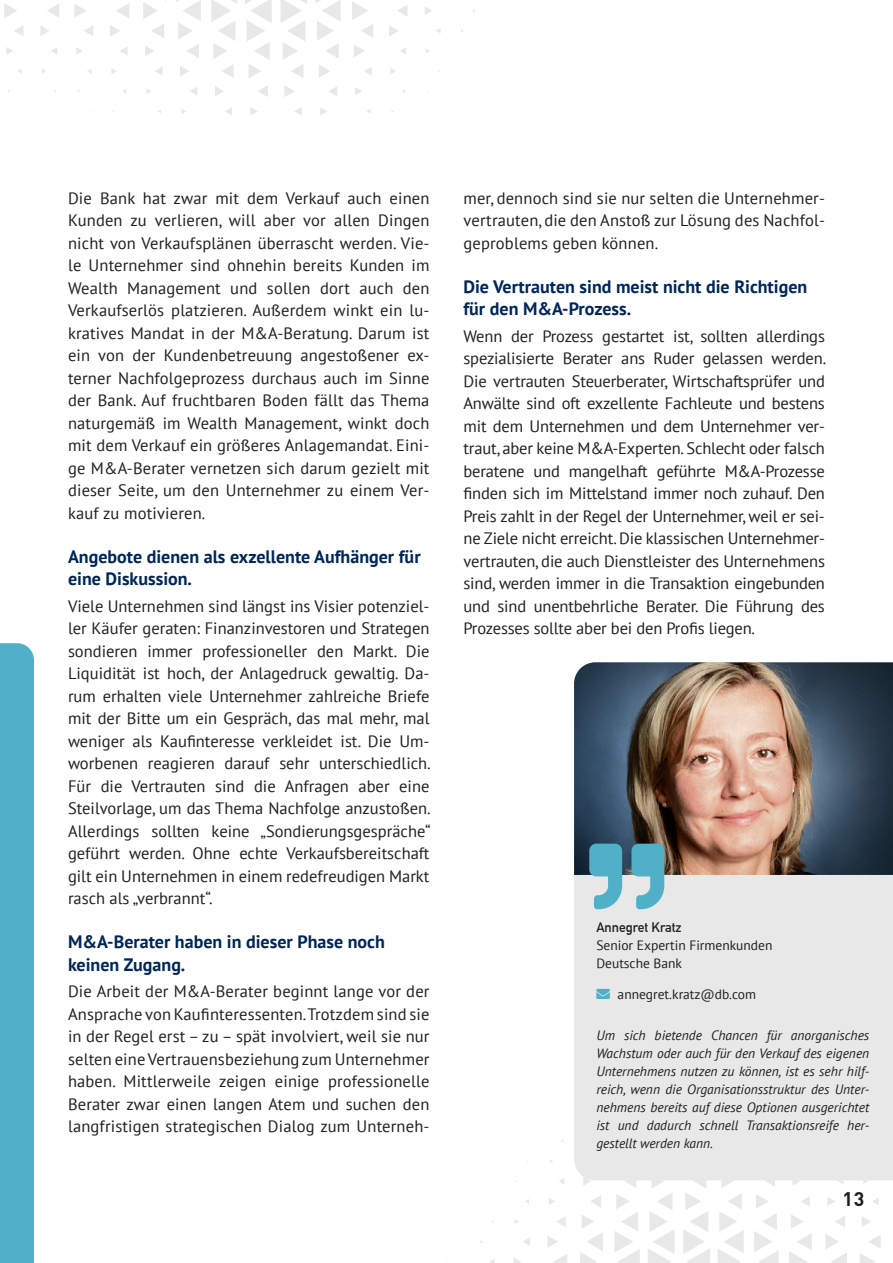
<style>
.page{position:relative;width:893px;height:1263px;background:#fff}
.page>*{position:absolute;margin:0;border:0;box-sizing:border-box;transform-origin:0 0}
.t1{font:700 19.5px "DIN";color:#1f1f1f}
.t2{font:700 18px/22.5px "PT Sans";color:#002659}
.t3{font:16.5px/22.5px "PT Sans";letter-spacing:.01em;color:#1f1f1f;text-align:justify}
.t4{font:italic 13.5px/18px "PT Sans";color:#1f1f1f;text-align:justify}
.t5{font:13.5px/18px "PT Sans";color:#1f1f1f}
.t6{font:700 13.5px "DIN Alternate";color:#1f1f1f}
</style>
<div class="page">
<svg style="left:425px;top:7px;width:7px;height:8px"></svg>
<svg style="left:397px;top:5px;width:11px;height:11px"></svg>
<svg style="left:389px;top:25px;width:9px;height:11px"></svg>
<svg style="left:401px;top:48px;width:5px;height:6px"></svg>
<svg style="left:352px;top:1px;width:21px;height:37px"></svg>
<svg style="left:391px;top:68px;width:5px;height:6px"></svg>
<svg style="left:354px;top:45px;width:10px;height:12px"></svg>
<svg style="left:365px;top:67px;width:7px;height:8px"></svg>
<svg style="left:355px;top:87px;width:7px;height:8px"></svg>
<svg style="left:315px;top:0;width:26px;height:77px"></svg>
<svg style="left:329px;top:86px;width:8px;height:10px"></svg>
<svg style="left:281px;top:0;width:26px;height:78px"></svg>
<svg style="left:320px;top:108px;width:7px;height:7px"></svg>
<svg style="left:284px;top:86px;width:10px;height:11px"></svg>
<svg style="left:295px;top:107px;width:7px;height:9px"></svg>
<svg style="left:245px;top:0;width:27px;height:78px"></svg>
<svg style="left:258px;top:86px;width:10px;height:11px"></svg>
<svg style="left:211px;top:0;width:26px;height:78px"></svg>
<svg style="left:250px;top:107px;width:8px;height:8px"></svg>
<svg style="left:176px;top:0;width:25px;height:58px"></svg>
<svg style="left:215px;top:86px;width:9px;height:10px"></svg>
<svg style="left:225px;top:108px;width:7px;height:7px"></svg>
<svg style="left:143px;top:0;width:23px;height:38px"></svg>
<svg style="left:180px;top:66px;width:9px;height:10px"></svg>
<svg style="left:190px;top:87px;width:7px;height:8px"></svg>
<svg style="left:116px;top:3px;width:13px;height:15px"></svg>
<svg style="left:145px;top:46px;width:9px;height:10px"></svg>
<svg style="left:155px;top:67px;width:7px;height:8px"></svg>
<svg style="left:110px;top:25px;width:10px;height:11px"></svg>
<svg style="left:120px;top:47px;width:8px;height:8px"></svg>
<svg style="left:147px;top:89px;width:4px;height:5px"></svg>
<svg style="left:74px;top:4px;width:12px;height:13px"></svg>
<svg style="left:84px;top:26px;width:9px;height:10px"></svg>
<svg style="left:111px;top:68px;width:5px;height:6px"></svg>
<svg style="left:47px;top:4px;width:12px;height:13px"></svg>
<svg style="left:76px;top:47px;width:6px;height:7px"></svg>
<svg style="left:88px;top:69px;width:4px;height:4px"></svg>
<svg style="left:40px;top:26px;width:9px;height:10px"></svg>
<svg style="left:52px;top:48px;width:5px;height:6px"></svg>
<svg style="left:4px;top:3px;width:13px;height:15px"></svg>
<svg style="left:14px;top:26px;width:9px;height:10px"></svg>
<svg style="left:6px;top:47px;width:7px;height:7px"></svg>
<svg style="left:18px;top:69px;width:4px;height:4px"></svg>
<svg style="left:490px;top:1259px;width:5px;height:4px"></svg>
<svg style="left:513px;top:1258px;width:8px;height:5px"></svg>
<svg style="left:523px;top:1238px;width:7px;height:8px"></svg>
<svg style="left:514px;top:1219px;width:5px;height:5px"></svg>
<svg style="left:547px;top:1236px;width:20px;height:27px"></svg>
<svg style="left:557px;top:1216px;width:9px;height:11px"></svg>
<svg style="left:549px;top:1198px;width:6px;height:7px"></svg>
<svg style="left:580px;top:1215px;width:23px;height:48px"></svg>
<svg style="left:559px;top:1179px;width:5px;height:5px"></svg>
<svg style="left:590px;top:1195px;width:11px;height:13px"></svg>
<svg style="left:583px;top:1180px;width:8px;height:5px"></svg>
<svg style="left:614px;top:1180px;width:26px;height:83px"></svg>
<svg style="left:648px;top:1180px;width:26px;height:83px"></svg>
<svg style="left:683px;top:1180px;width:27px;height:83px"></svg>
<svg style="left:718px;top:1180px;width:26px;height:83px"></svg>
<svg style="left:754px;top:1194px;width:25px;height:69px"></svg>
<svg style="left:789px;top:1214px;width:23px;height:49px"></svg>
<svg style="left:766px;top:1180px;width:9px;height:6px"></svg>
<svg style="left:825px;top:1234px;width:22px;height:29px"></svg>
<svg style="left:801px;top:1196px;width:9px;height:10px"></svg>
<svg style="left:793px;top:1180px;width:7px;height:5px"></svg>
<svg style="left:835px;top:1216px;width:10px;height:11px"></svg>
<svg style="left:827px;top:1197px;width:8px;height:9px"></svg>
<svg style="left:860px;top:1235px;width:21px;height:28px"></svg>
<svg style="left:862px;top:1216px;width:9px;height:11px"></svg>
<svg style="left:838px;top:1180px;width:5px;height:4px"></svg>
<svg style="left:873px;top:1198px;width:6px;height:7px"></svg>
<svg style="left:863px;top:1180px;width:5px;height:4px"></svg>
<div style="left:0;top:643px;width:34px;height:620px;background:#4fb0c7"></div>
<div style="left:574px;top:875px;width:319px;height:305px;background:#e8e8e8"></div>
<img style="left:574px;top:662px;width:319px;height:213px">
<svg style="left:596px;top:989px;width:14px;height:10px"></svg>
<svg style="left:589px;top:844px;width:75px;height:65px;background:#979b9f"></svg>
<p class="t3" style="left:68px;top:186px;width:363px">Die Bank hat zwar mit dem Verkauf auch einen Kunden zu verlieren, will aber vor allen Dingen nicht von Verkaufsplänen überrascht werden. Vie&shy;le Unternehmer sind ohnehin bereits Kunden im Wealth Management und sollen dort auch den Verkaufserlös platzieren. Außerdem winkt ein lu&shy;kratives Mandat in der M&amp;A-Beratung. Darum ist ein von der Kundenbetreuung angestoßener ex&shy;terner Nachfolgeprozess durchaus auch im Sinne der Bank. Auf fruchtbaren Boden fällt das Thema naturgemäß im Wealth Management, winkt doch mit dem Verkauf ein größeres Anlagemandat. Eini&shy;ge M&amp;A-Berater vernetzen sich darum gezielt mit dieser Seite, um den Unternehmer zu einem Ver&shy;kauf zu motivieren.</p>
<p class="t2" style="left:68px;top:545px;width:354px">Angebote dienen als exzellente Aufhänger für eine Diskussion.</p>
<p class="t3" style="left:68px;top:594px;width:364px">Viele Unternehmen sind längst ins Visier potenziel&shy;ler Käufer geraten: Finanzinvestoren und Strategen sondieren immer professioneller den Markt. Die Liquidität ist hoch, der Anlagedruck gewaltig. Da&shy;rum erhalten viele Unternehmer zahlreiche Briefe mit der Bitte um ein Gespräch, das mal mehr, mal weniger als Kaufinteresse verkleidet ist. Die Um&shy;worbenen reagieren darauf sehr unterschiedlich.<br>Für die Vertrauten sind die Anfragen aber eine Steilvorlage, um das Thema Nachfolge anzustoßen.<br>Allerdings sollten keine „Sondierungsgespräche“ geführt werden. Ohne echte Verkaufsbereitschaft gilt ein Unternehmen in einem redefreudigen Markt rasch als „verbrannt“.</p>
<p class="t2" style="left:68px;top:930px;width:318px">M&amp;A-Berater haben in dieser Phase noch keinen Zugang.</p>
<p class="t3" style="left:68px;top:980px;width:363px">Die Arbeit der M&amp;A-Berater beginnt lange vor der Ansprache von Kaufinteressenten. Trotzdem sind sie in der Regel erst – zu – spät involviert, weil sie nur selten eine Vertrauensbeziehung zum Unternehmer haben. Mittlerweile zeigen einige professionelle Berater zwar einen langen Atem und suchen den langfristigen strategischen Dialog zum Unterneh-</p>
<p class="t3" style="left:463px;top:186px;width:363px">mer, dennoch sind sie nur selten die Unternehmer&shy;vertrauten, die den Anstoß zur Lösung des Nachfol&shy;geproblems geben können.</p>
<p class="t2" style="left:463px;top:275px;width:345px">Die Vertrauten sind meist nicht die Richtigen für den M&amp;A-Prozess.</p>
<p class="t3" style="left:463px;top:324px;width:364px">Wenn der Prozess gestartet ist, sollten allerdings spezialisierte Berater ans Ruder gelassen werden.<br>Die vertrauten Steuerberater, Wirtschaftsprüfer und Anwälte sind oft exzellente Fachleute und bestens mit dem Unternehmen und dem Unternehmer ver&shy;traut, aber keine M&amp;A-Experten. Schlecht oder falsch beratene und mangelhaft geführte M&amp;A-Prozesse finden sich im Mittelstand immer noch zuhauf. Den Preis zahlt in der Regel der Unternehmer, weil er sei&shy;ne Ziele nicht erreicht. Die klassischen Unternehmer&shy;vertrauten, die auch Dienstleister des Unternehmens sind, werden immer in die Transaktion eingebunden und sind unentbehrliche Berater. Die Führung des Prozesses sollte aber bei den Profis liegen.</p>
<p class="t6" style="left:596px;top:917px;width:87px">Annegret Kratz</p>
<p class="t5" style="left:596px;top:936px;width:178px">Senior Expertin Firmenkunden<br>Deutsche Bank</p>
<p class="t5" style="left:618px;top:985px;width:140px">annegret.kratz@db.com</p>
<p class="t4" style="left:596px;top:1026px;width:274px">Um sich bietende Chancen für anorganisches Wachstum oder auch für den Verkauf des eigenen Unternehmens nutzen zu können, ist es sehr hilf&shy;reich, wenn die Organisationsstruktur des Unter&shy;nehmens bereits auf diese Optionen ausgerichtet ist und dadurch schnell Transaktionsreife her&shy;gestellt werden kann.</p>
<p class="t1" style="left:843px;top:1186px;width:23px">13</p>
</div>
